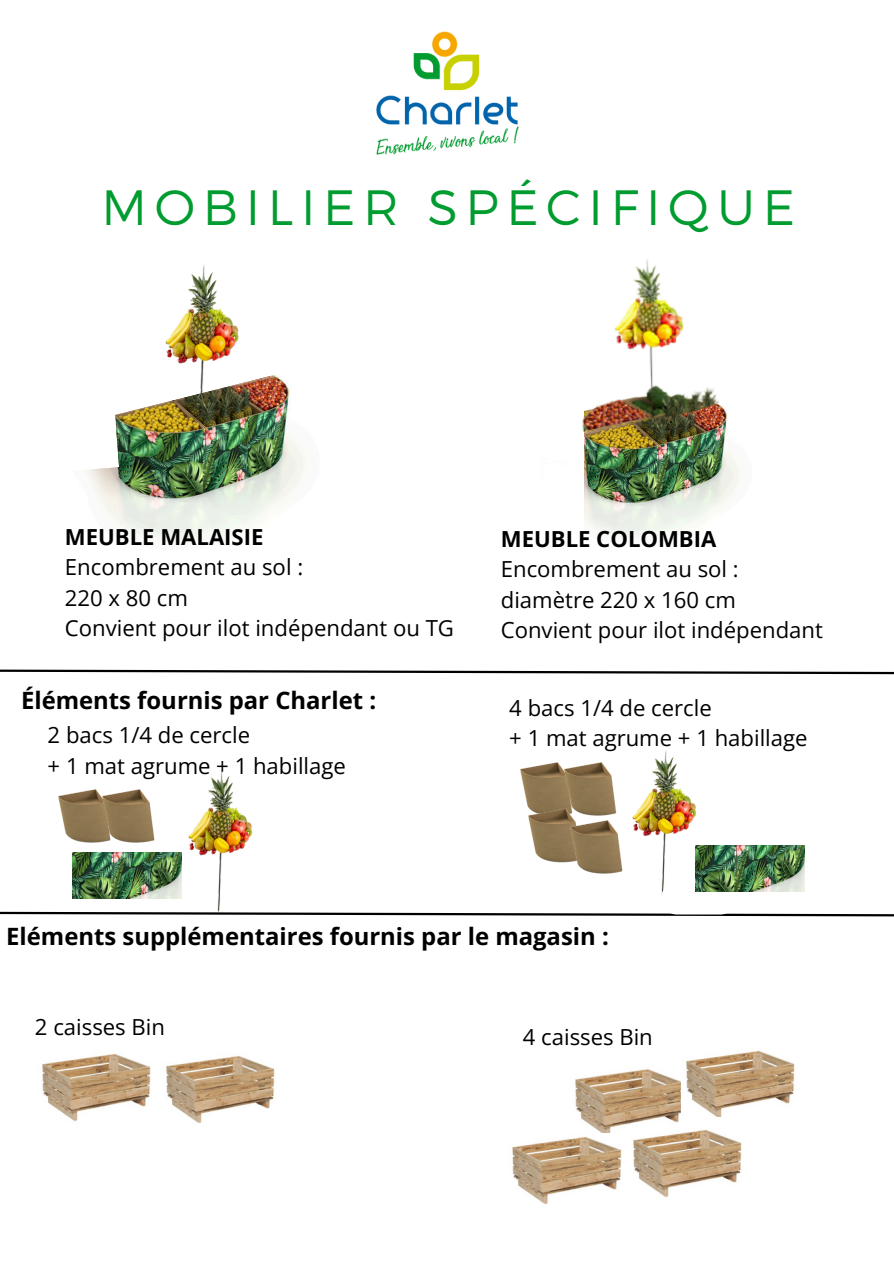
<style>
.page{position:relative;width:894px;height:1264px;background:#fff}
.page>*{position:absolute;margin:0;border:0;box-sizing:border-box;transform-origin:0 0}
.t1{font:300 49.5px "Montserrat";letter-spacing:.155em;color:#009c2f}
.t2{font:700 23.85px "Open Sans";color:#000}
.t3{font:22.05px "Open Sans";color:#000}
.t4{font:700 22.05px "Open Sans";color:#000}
</style>
<div class="page">
<img style="left:584px;top:481px;width:153px;height:56px">
<img style="left:582px;top:259px;width:157px;height:222px">
<img style="left:89px;top:384px;width:215px;height:156px">
<svg style="left:86px;top:424px;width:33px;height:51px"></svg>
<img style="left:89px;top:375px;width:197px;height:49px">
<img style="left:158px;top:264px;width:91px;height:130px">
<svg style="left:0;top:669px;width:893px;height:6px"></svg>
<img style="left:42px;top:1053px;width:109px;height:68px">
<img style="left:166px;top:1055px;width:109px;height:68px">
<img style="left:58px;top:790px;width:33px;height:53px">
<img style="left:91px;top:789px;width:36px;height:54px">
<img style="left:127px;top:769px;width:126px;height:113px">
<img style="left:72px;top:852px;width:109px;height:30px">
<img style="left:520px;top:763px;width:33px;height:31px">
<img style="left:553px;top:762px;width:18px;height:32px">
<img style="left:525px;top:794px;width:46px;height:69px">
<img style="left:559px;top:806px;width:12px;height:57px">
<img style="left:571px;top:750px;width:126px;height:132px">
<svg style="left:0;top:882px;width:893px;height:35px"></svg>
<img style="left:695px;top:845px;width:109px;height:47px">
<img style="left:575px;top:1069px;width:106px;height:64px">
<img style="left:686px;top:1050px;width:109px;height:66px">
<img style="left:512px;top:1136px;width:110px;height:68px">
<img style="left:630px;top:1126px;width:112px;height:71px">
<img style="left:376px;top:31px;width:143px;height:124px">
<p class="t1" style="left:101px;top:175px;width:694px">MOBILIER SPÉCIFIQUE</p>
<p class="t4" style="left:65px;top:521px;width:200px">MEUBLE MALAISIE</p>
<h1 class="t3" style="left:65px;top:552px;width:240px">Encombrement au sol :</h1>
<p class="t3" style="left:65px;top:582px;width:125px">220 x 80 cm</p>
<p class="t3" style="left:65px;top:612px;width:390px">Convient pour ilot indépendant ou TG</p>
<p class="t2" style="left:21px;top:683px;width:356px">Éléments fournis par Charlet :</p>
<p class="t3" style="left:48px;top:719px;width:204px">2 bacs 1/4 de cercle</p>
<p class="t3" style="left:48px;top:750px;width:300px">+ 1 mat agrume + 1 habillage</p>
<p class="t4" style="left:500px;top:523px;width:217px">MEUBLE COLOMBIA</p>
<p class="t3" style="left:500px;top:553px;width:239px">Encombrement au sol :</p>
<p class="t3" style="left:500px;top:584px;width:236px">diamètre 220 x 160 cm</p>
<p class="t3" style="left:500px;top:614px;width:323px">Convient pour ilot indépendant</p>
<p class="t3" style="left:509px;top:692px;width:204px">4 bacs 1/4 de cercle</p>
<p class="t3" style="left:509px;top:722px;width:300px">+ 1 mat agrume + 1 habillage</p>
<h2 class="t2" style="left:6px;top:919px;width:604px">Eléments supplémentaires fournis par le magasin :</h2>
<p class="t3" style="left:35px;top:1011px;width:131px">2 caisses Bin</p>
<p class="t3" style="left:522px;top:1021px;width:131px">4 caisses Bin</p>
</div>
